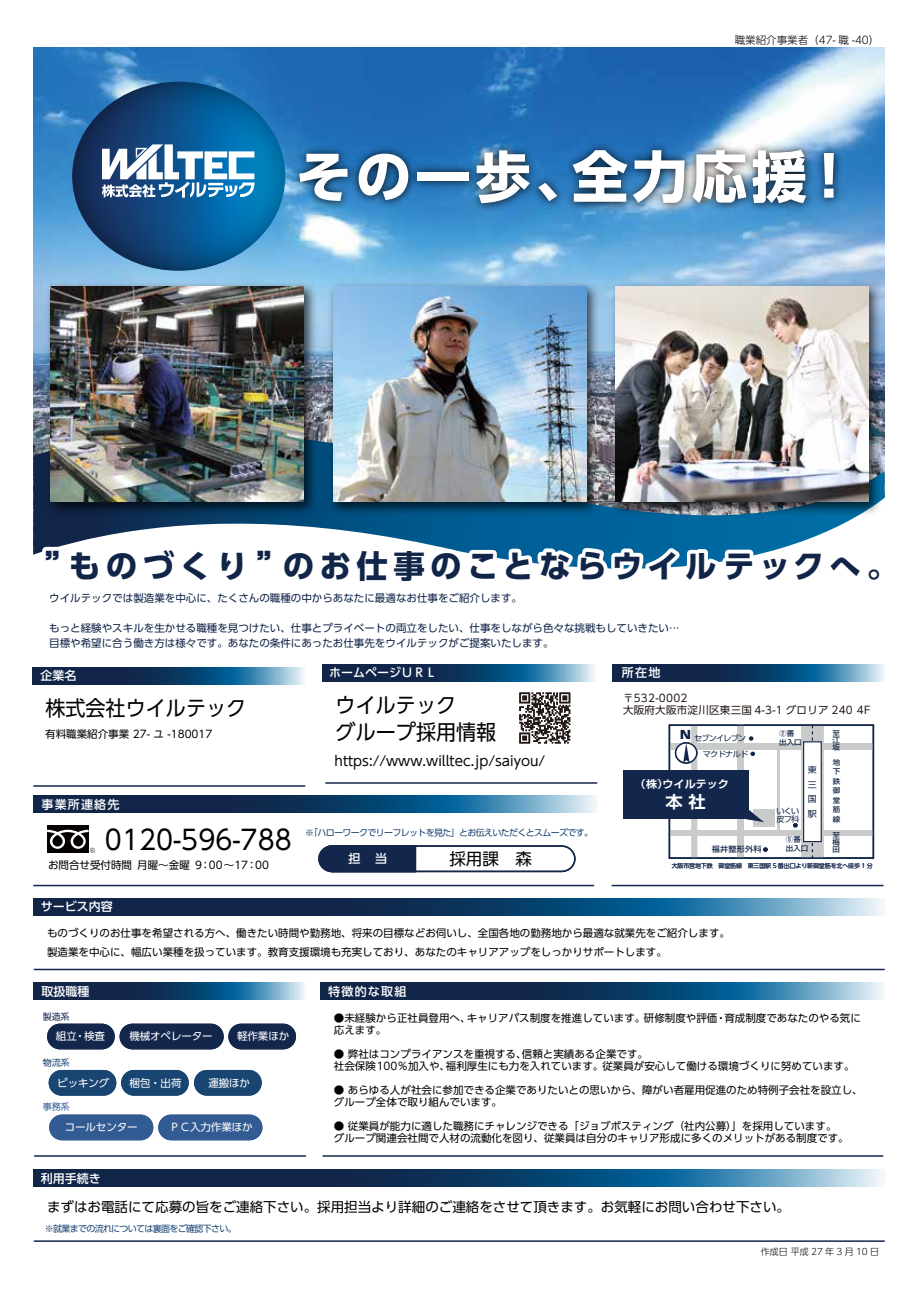
<style>
.page{position:relative;width:919px;height:1289px;background:#fff}
.page>*{position:absolute;margin:0;border:0;box-sizing:border-box;transform-origin:0 0}
.t1{font:700 55.5px "UD Shin Go Pro";letter-spacing:.075em;color:#fff}
.t2{font:700 31.5px "UD Shin Go Pro";letter-spacing:.17em;color:#112549}
.t3{font:27px "UD Shin Go Pro";color:#040000;scale:.96 1}
.t4{font:21px/27px "UD Shin Go Pro";color:#040000;scale:.96 1}
.t5{font:16.5px "UD Shin Go Pro";color:#040000}
.t6{font:700 16.5px "Shin Go Pro De";color:#fff;scale:1.05 1}
.t7{font:13.5px "UD Shin Go Pro";color:#040000}
.t8{font:500 12px "UD Shin Go Pro";color:#fff}
.t9{font:700 11.4px "Shin Go Pro";color:#102446;scale:1.05 1}
.t10{font:10.5px/12px "UD Shin Go Pro";color:#040000}
.t11{font:10.5px/15px "UD Shin Go Pro";color:#112549}
.t12{font:10.5px "UD Shin Go Pro";letter-spacing:-.01em;color:#fff}
.t13{font:10.5px/12px "UD Shin Go Pro";letter-spacing:.025em;color:#221815}
.t14{font:300 10.5px "UD Shin Go Pro";color:#040000}
.t15{font:700 10.5px "Shin Go Pro De";color:#fff;scale:1.05 1}
.t16{font:9px "UD Shin Go Pro";letter-spacing:-.075em;color:#194572}
.t17{font:300 9px "UD Shin Go Pro";letter-spacing:.25em;color:#040000}
.t18{font:9px "UD Shin Go Pro";color:#13274d}
.t19{font:9px "UD Shin Go Pro";color:#335b93}
.t20{font:8.55px/14.9px "Shin Go Pro";color:#102446;text-align:justify;scale:1.05 1}
.t21{font:7.8px/8.1px "Shin Go Pro";letter-spacing:-.075em;color:#102446;scale:1.05 1}
.t22{font:7.8px "Shin Go Pro";letter-spacing:-.075em;color:#102446}
.t23{font:500 7.8px "Shin Go Pro";letter-spacing:.025em;color:#102446;scale:1.05 1}
.t24{font:500 7.2px/9.4px "Shin Go Pro";color:#102446;text-align:justify;scale:1.05 1}
.t25{font:6px "UD Shin Go Pro";letter-spacing:-.025em;color:#13274d}
.s1{color:#fff}
</style>
<div class="page">
<img style="left:34px;top:47px;width:850px;height:386px">
<svg style="left:33px;top:476px;width:851px;height:383px"></svg>
<img style="left:606px;top:277px;width:279px;height:242px">
<img style="left:615px;top:286px;width:253px;height:215px">
<img style="left:324px;top:277px;width:279px;height:242px">
<img style="left:333px;top:286px;width:253px;height:215px">
<img style="left:42px;top:277px;width:279px;height:242px">
<img style="left:50px;top:286px;width:253px;height:215px">
<svg style="left:34px;top:795px;width:563px;height:17px;background:#265076"></svg>
<div style="left:47px;top:825px;width:42px;height:27px;background:#040000"></div>
<svg style="left:47px;top:829px;width:48px;height:24px"></svg>
<svg style="left:317px;top:844px;width:259px;height:28px"></svg>
<hr style="left:33px;top:884px;width:561px;height:2px;background:#13274d">
<hr style="left:322px;top:1155px;width:561px;height:1px;background:#13274d">
<svg style="left:321px;top:982px;width:562px;height:17px;background:#255076"></svg>
<svg style="left:34px;top:898px;width:849px;height:17px;background:#255076"></svg>
<hr style="left:34px;top:968px;width:850px;height:2px;background:#13274d">
<svg style="left:34px;top:1169px;width:849px;height:17px;background:#255076"></svg>
<hr style="left:34px;top:1240px;width:850px;height:1px;background:#13274d">
<svg style="left:612px;top:664px;width:272px;height:17px;background:#255076"></svg>
<svg style="left:793px;top:823px;width:4px;height:4px"></svg>
<svg style="left:763px;top:847px;width:4px;height:4px"></svg>
<div style="left:691px;top:724px;width:6px;height:134px;background:#c9caca"></div>
<div style="left:736px;top:724px;width:7px;height:134px;background:#c9caca"></div>
<svg style="left:801px;top:727px;width:22px;height:128px"></svg>
<div style="left:669px;top:743px;width:203px;height:6px;background:#c9caca"></div>
<div style="left:669px;top:829px;width:203px;height:6px;background:#c9caca"></div>
<hr style="left:776px;top:748px;width:3px;height:83px;background:#c9caca">
<svg style="left:811px;top:727px;width:2px;height:128px"></svg>
<div style="left:803px;top:741px;width:18px;height:101px;background:#fff;border:1px solid #102446"></div>
<div style="left:752px;top:809px;width:22px;height:17px;background:#c9caca"></div>
<div style="left:668px;top:724px;width:206px;height:134px;border:2px solid #102446"></div>
<svg style="left:750px;top:751px;width:5px;height:5px"></svg>
<svg style="left:748px;top:736px;width:5px;height:4px"></svg>
<svg style="left:742px;top:809px;width:22px;height:13px"></svg>
<div style="left:623px;top:770px;width:125px;height:48px;background:#13274d"></div>
<div style="left:675px;top:743px;width:21px;height:20px;background:#fff;border-radius:50%"></div>
<div style="left:674px;top:742px;width:23px;height:21px;border:2px solid #102446;border-radius:50%"></div>
<svg style="left:683px;top:743px;width:6px;height:19px"></svg>
<hr style="left:611px;top:884px;width:272px;height:2px;background:#13274d">
<hr style="left:325px;top:782px;width:272px;height:1px;background:#13274d">
<svg style="left:323px;top:664px;width:272px;height:17px;background:#265076"></svg>
<svg style="left:519px;top:692px;width:51px;height:51px"></svg>
<hr style="left:33px;top:785px;width:272px;height:1px;background:#13274d">
<svg style="left:32px;top:667px;width:273px;height:17px;background:#265076"></svg>
<hr style="left:34px;top:1155px;width:272px;height:1px;background:#13274d">
<svg style="left:34px;top:982px;width:271px;height:17px;background:#255076"></svg>
<div style="left:228px;top:1023px;width:68px;height:26px;background:#13274d;border-radius:13px"></div>
<div style="left:47px;top:1023px;width:68px;height:26px;background:#13274d;border-radius:13px"></div>
<div style="left:49px;top:1069px;width:67px;height:26px;background:#194572;border-radius:13px"></div>
<div style="left:119px;top:1023px;width:105px;height:26px;background:#13274d;border-radius:13px"></div>
<div style="left:121px;top:1069px;width:68px;height:26px;background:#194572;border-radius:13px"></div>
<div style="left:194px;top:1069px;width:68px;height:26px;background:#194572;border-radius:13px"></div>
<div style="left:49px;top:1114px;width:104px;height:26px;background:#335b93;border-radius:13px"></div>
<div style="left:158px;top:1114px;width:104px;height:26px;background:#335b93;border-radius:13px"></div>
<svg style="left:38px;top:540px;width:846px;height:50px"></svg>
<svg style="left:72px;top:82px;width:213px;height:189px;background:#3171a3"></svg>
<img style="left:283px;top:136px;width:590px;height:96px">
<p class="t14" style="left:734px;top:31px;width:146px">職業紹介事業者（47- 職 -40）</p>
<h1 class="t1" style="left:296px;top:131px;width:562px">その一歩、全力応援！</h1>
<h2 class="t2" style="left:45px;top:540px;width:854px"><span class="s1">”ものづく</span>り”のお仕事の<span class="s1">こ</span>とならウイルテ<span class="s1">ッ</span>クへ。</h2>
<p class="t11" style="left:49px;top:590px;width:474px">ウイルテックでは製造業を中心に、たくさんの職種の中からあなたに最適なお仕事をご紹介します。</p>
<p class="t11" style="left:49px;top:620px;width:632px">もっと経験やスキルを生かせる職種を見つけたい、仕事とプライベートの両立をしたい、仕事をしながら色々な挑戦もしていきたい…目標や希望に合う働き方は様々です。あなたの条件にあったお仕事先をウイルテックがご提案いたします。</p>
<p class="t8" style="left:42px;top:665px;width:49px">拠点一覧</p>
<p class="t8" style="left:329px;top:663px;width:109px">ホームページＵＲＬ</p>
<h3 class="t4" style="left:45px;top:693px;width:211px">株式会社ウイルテック</h3>
<p class="t10" style="left:45px;top:727px;width:169px">有料職業紹介事業 27- ユ -180017</p>
<p class="t8" style="left:40px;top:665px;width:38px">企業名</p>
<h3 class="t4" style="left:335px;top:691px;width:169px">ウイルテック<br>グループ採用情報</h3>
<p class="t7" style="left:334px;top:750px;width:212px">https://www.willtec.jp/saiyou/</p>
<p class="t8" style="left:41px;top:794px;width:79px">事業所連絡先</p>
<h3 class="t3" style="left:105px;top:817px;width:196px">0120-596-788</h3>
<p class="t10" style="left:48px;top:859px;width:222px">お問合せ受付時間月曜～金曜 9：00～17：00</p>
<p class="t8" style="left:41px;top:896px;width:74px">サービス内容</p>
<p class="t16" style="left:305px;top:825px;width:289px">※「ハローワークでリーフレットを見た」とお伝えいただくとスムーズです。</p>
<p class="t8" style="left:348px;top:848px;width:40px">担　当</p>
<h3 class="t5" style="left:449px;top:845px;width:84px">採用課　森</h3>
<p class="t8" style="left:622px;top:662px;width:40px">所在地</p>
<p class="t13" style="left:623px;top:691px;width:249px">〒532-0002<br>大阪府大阪市淀川区東三国 4-3-1 グロリア 240 4F</p>
<p class="t9" style="left:679px;top:725px;width:13px">Ｎ</p>
<p class="t22" style="left:694px;top:732px;width:54px">セブンイレブン</p>
<p class="t21" style="left:702px;top:748px;width:45px">マクドナルド</p>
<p class="t15" style="left:635px;top:775px;width:91px">（株）ウイルテック</p>
<h3 class="t6" style="left:665px;top:788px;width:40px">本 社</h3>
<p class="t24" style="left:779px;top:727px;width:23px;line-height:9px">②番出入口</p>
<p class="t24" style="left:832px;top:728px;width:9px;line-height:7.2px">至江坂</p>
<p class="t21" style="left:776px;top:805px;width:23px">いくい皮フ科</p>
<p class="t20" style="left:807px;top:761px;width:10px">東三国駅</p>
<p class="t24" style="left:832px;top:756px;width:9px">地下鉄御堂筋線</p>
<p class="t23" style="left:711px;top:842px;width:49px">福井整形外科</p>
<p class="t24" style="left:785px;top:833px;width:23px;line-height:9px">⑤番出入口</p>
<p class="t24" style="left:832px;top:830px;width:8px;line-height:7.2px">至梅田</p>
<p class="t25" style="left:671px;top:861px;width:202px">大阪市営地下鉄　御堂筋線　東三国駅 5 番出口より新御堂筋を北へ徒歩 1 分</p>
<p class="t10" style="left:47px;top:923px;width:684px;line-height:18.3px">ものづくりのお仕事を希望される方へ、働きたい時間や勤務地、将来の目標などお伺いし、全国各地の勤務地から最適な就業先をご紹介します。製造業を中心に、幅広い業種を扱っています。教育支援環境も充実しており、あなたのキャリアアップをしっかりサポートします。</p>
<p class="t8" style="left:41px;top:981px;width:49px">取扱職種</p>
<p class="t18" style="left:43px;top:1009px;width:28px">製造系</p>
<p class="t16" style="left:43px;top:1055px;width:28px">物流系</p>
<p class="t19" style="left:43px;top:1099px;width:28px">事務系</p>
<p class="t12" style="left:129px;top:1027px;width:85px">機械オペレーター</p>
<p class="t12" style="left:237px;top:1027px;width:54px">軽作業ほか</p>
<p class="t12" style="left:56px;top:1027px;width:51px">組立・検査</p>
<p class="t12" style="left:57px;top:1074px;width:54px">ピッキング</p>
<p class="t12" style="left:129px;top:1074px;width:54px">梱包・出荷</p>
<p class="t12" style="left:208px;top:1074px;width:43px">運搬ほか</p>
<p class="t12" style="left:65px;top:1118px;width:74px">コールセンター</p>
<p class="t12" style="left:169px;top:1118px;width:85px">ＰＣ入力作業ほか</p>
<p class="t8" style="left:41px;top:1168px;width:62px">利用手続き</p>
<p class="t8" style="left:328px;top:981px;width:79px">特徴的な取組</p>
<p class="t10" style="left:334px;top:1011px;width:528px">●未経験から正社員登用へ、キャリアパス制度を推進しています。研修制度や評価・育成制度であなたのやる気に応えます。</p>
<p class="t10" style="left:334px;top:1047px;width:522px">● 弊社はコンプライアンスを重視する、信頼と実績ある企業です。<br>社会保険100％加入や、福利厚生にも力を入れています。従業員が安心して働ける環境づくりに努めています。</p>
<p class="t10" style="left:334px;top:1083px;width:530px">● あらゆる人が社会に参加できる企業でありたいとの思いから、障がい者雇用促進のため特例子会社を設立し、グループ全体で取り組んでいます。</p>
<p class="t10" style="left:334px;top:1119px;width:516px">● 従業員が能力に適した職務にチャレンジできる「ジョブポスティング（社内公募）」を採用しています。グループ関連会社間で人材の流動化を図り、従業員は自分のキャリア形成に多くのメリットがある制度です。</p>
<p class="t7" style="left:47px;top:1195px;width:744px">まずはお電話にて応募の旨をご連絡下さい。採用担当より詳細のご連絡をさせて頂きます。お気軽にお問い合わせ下さい。</p>
<p class="t16" style="left:45px;top:1221px;width:194px">※就業までの流れについては裏面をご確認下さい。</p>
<p class="t17" style="left:760px;top:1244px;width:120px">作成日 平成27年3月10日</p>
</div>
